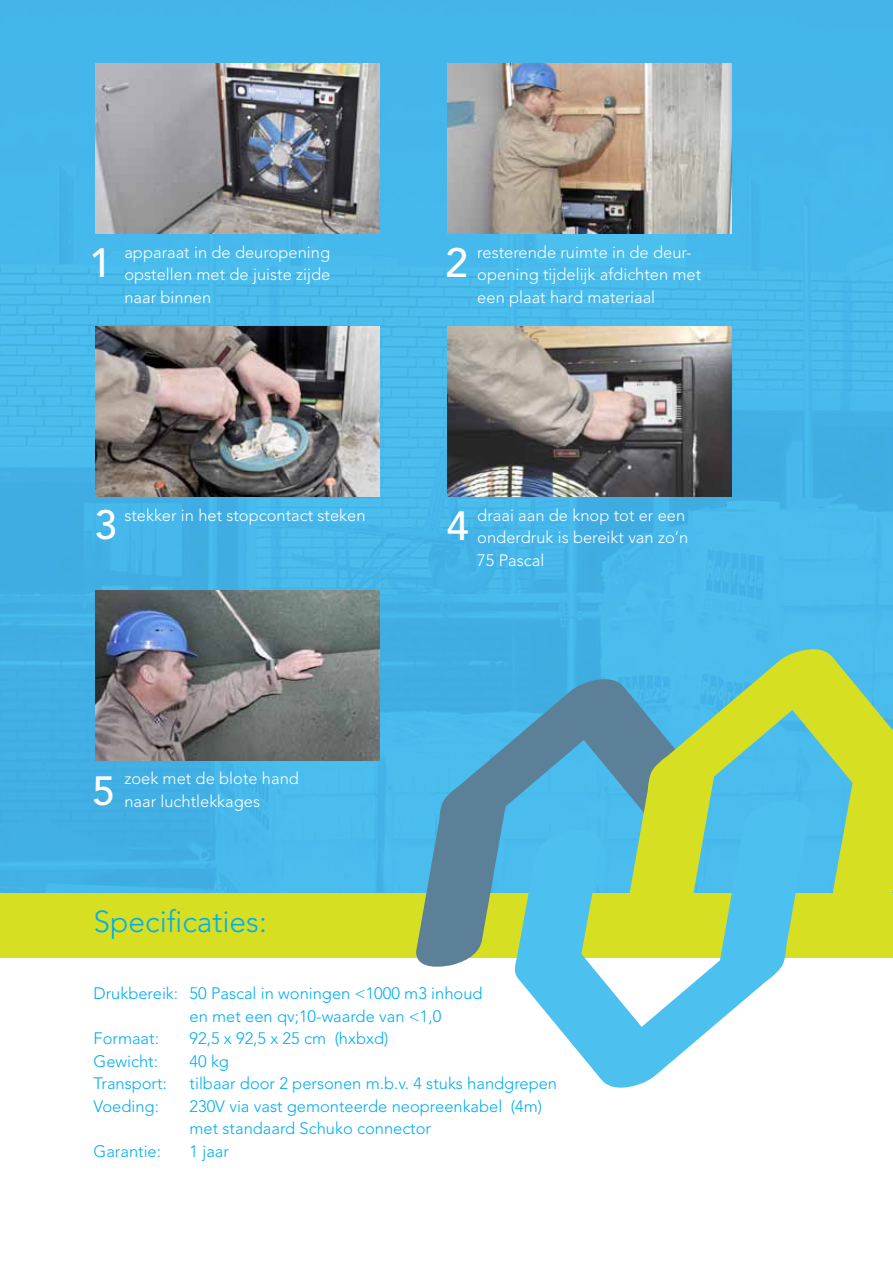
<style>
.page{position:relative;width:893px;height:1263px;background:#fff}
.page>*{position:absolute;margin:0;border:0;box-sizing:border-box;transform-origin:0 0}
.t1{font:500 40.5px "Avenir LT Std";color:#fff}
.t2{font:300 30px "Avenir LT Std";color:#00aeef}
.t3{font:300 16.5px/22.5px "Avenir LT Std";color:#fff}
.t4{font:300 16.5px/22.5px "Avenir LT Std";color:#00aeef}
</style>
<div class="page">
<img style="left:0;top:0;width:893px;height:893px">
<img style="left:447px;top:64px;width:284px;height:170px">
<img style="left:95px;top:64px;width:284px;height:170px">
<img style="left:447px;top:327px;width:284px;height:170px">
<img style="left:95px;top:327px;width:284px;height:170px">
<img style="left:95px;top:590px;width:284px;height:170px">
<div style="left:0;top:893px;width:893px;height:64px;background:#d7df23"></div>
<svg style="left:416px;top:679px;width:208px;height:288px;background:#5a9fb7"></svg>
<svg style="left:624px;top:649px;width:269px;height:244px;background:#8bc78a"></svg>
<svg style="left:513px;top:800px;width:297px;height:287px;fill:#4cc0ef"></svg>
<p class="t3" style="left:124px;top:241px;width:207px;text-align:justify">apparaat in de deuropening opstellen met de juiste zijde naar binnen</p>
<p class="t3" style="left:477px;top:241px;width:225px">resterende ruimte in de deur&shy;opening tijdelijk afdichten met een plaat hard materiaal</p>
<h1 class="t1" style="left:89px;top:239px;width:24px">1</h1>
<h1 class="t1" style="left:445px;top:239px;width:24px">2</h1>
<p class="t3" style="left:124px;top:504px;width:243px">stekker in het stopcontact steken</p>
<p class="t3" style="left:477px;top:504px;width:212px">draai aan de knop tot er een onderdruk is bereikt van zo’n<br>75 Pascal</p>
<h1 class="t1" style="left:95px;top:501px;width:24px">3</h1>
<h1 class="t1" style="left:447px;top:502px;width:24px">4</h1>
<h1 class="t1" style="left:93px;top:767px;width:24px">5</h1>
<p class="t3" style="left:124px;top:767px;width:176px">zoek met de blote hand naar luchtlekkages</p>
<h2 class="t2" style="left:94px;top:904px;width:175px">Specificaties:</h2>
<p class="t4" style="left:94px;top:982px;width:391px">Drukbereik: 50 Pascal in woningen &lt;1000 m3 inhoud</p>
<p class="t4" style="left:190px;top:1005px;width:253px">en met een qv;10-waarde van &lt;1,0</p>
<p class="t4" style="left:94px;top:1027px;width:67px">Formaat:</p>
<p class="t4" style="left:190px;top:1027px;width:200px">92,5 x 92,5 x 25 cm (hxbxd)</p>
<p class="t4" style="left:94px;top:1050px;width:66px">Gewicht:</p>
<p class="t4" style="left:190px;top:1050px;width:41px">40 kg</p>
<p class="t4" style="left:94px;top:1072px;width:75px">Transport:</p>
<p class="t4" style="left:190px;top:1072px;width:369px">tilbaar door 2 personen m.b.v. 4 stuks handgrepen</p>
<p class="t4" style="left:94px;top:1095px;width:67px">Voeding:</p>
<p class="t4" style="left:190px;top:1095px;width:354px">230V via vast gemonteerde neopreenkabel (4m) met standaard Schuko connector</p>
<p class="t4" style="left:94px;top:1140px;width:69px">Garantie:</p>
<p class="t4" style="left:190px;top:1140px;width:41px">1 jaar</p>
</div>
